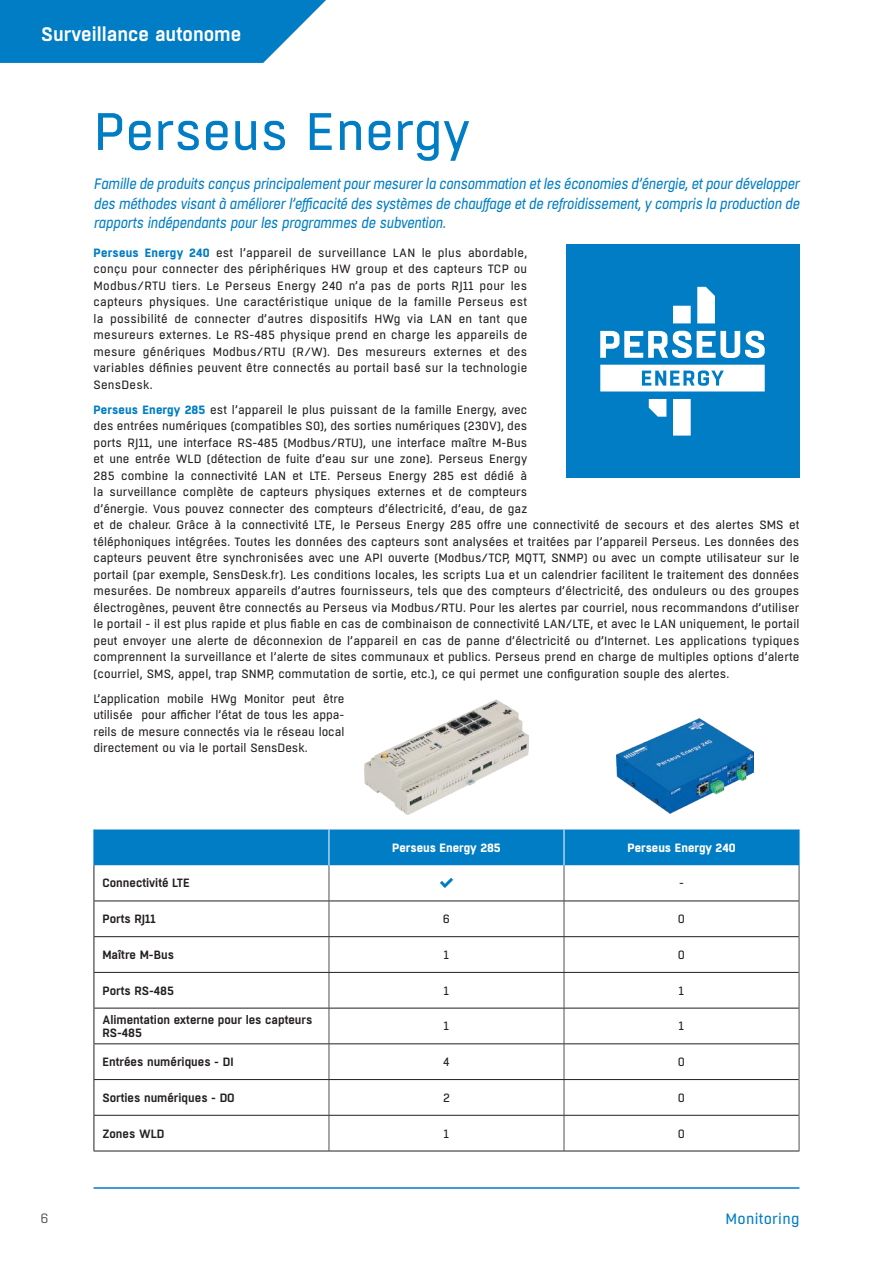
<style>
.page{position:relative;width:893px;height:1263px;background:#fff}
.page>*{position:absolute;margin:0;border:0;box-sizing:border-box;transform-origin:0 0}
.t1{font:52.5px "Boxed";color:#007dc4}
.t2{font:600 19.5px "Boxed";color:#fff}
.t3{font:italic 15px/19.5px "Boxed";letter-spacing:-.02em;color:#007dc4;text-align:justify}
.t4{font:15px "Boxed";letter-spacing:.02em;color:#007dc4}
.t5{font:13.5px "Boxed";color:#535052}
.t6{font:12px/16.5px "Boxed";letter-spacing:.01em;color:#241f1f;text-align:justify}
.t7{font:600 12px/13.5px "Boxed";color:#241f1f}
.t8{font:700 12px "Boxed";color:#fff}
.s1{font-weight:700;color:#007dc4}
</style>
<div class="page">
<div style="left:95px;top:829px;width:704px;height:36px;background:#007dc4"></div>
<hr style="left:329px;top:865px;width:1px;height:35px;background:#535052">
<hr style="left:564px;top:865px;width:1px;height:35px;background:#535052">
<hr style="left:799px;top:865px;width:1px;height:36px;background:#535052">
<hr style="left:329px;top:901px;width:1px;height:35px;background:#535052">
<hr style="left:564px;top:901px;width:1px;height:35px;background:#535052">
<hr style="left:799px;top:901px;width:1px;height:36px;background:#535052">
<hr style="left:329px;top:937px;width:1px;height:35px;background:#535052">
<hr style="left:564px;top:937px;width:1px;height:35px;background:#535052">
<hr style="left:799px;top:937px;width:1px;height:35px;background:#535052">
<hr style="left:329px;top:973px;width:1px;height:35px;background:#535052">
<hr style="left:564px;top:973px;width:1px;height:35px;background:#535052">
<hr style="left:799px;top:972px;width:1px;height:36px;background:#535052">
<hr style="left:329px;top:1008px;width:1px;height:35px;background:#535052">
<hr style="left:564px;top:1008px;width:1px;height:35px;background:#535052">
<hr style="left:799px;top:1008px;width:1px;height:36px;background:#535052">
<hr style="left:329px;top:1044px;width:1px;height:35px;background:#535052">
<hr style="left:564px;top:1044px;width:1px;height:35px;background:#535052">
<hr style="left:799px;top:1044px;width:1px;height:35px;background:#535052">
<hr style="left:329px;top:1080px;width:1px;height:35px;background:#535052">
<hr style="left:564px;top:1080px;width:1px;height:35px;background:#535052">
<hr style="left:799px;top:1079px;width:1px;height:36px;background:#535052">
<hr style="left:329px;top:1116px;width:1px;height:34px;background:#535052">
<hr style="left:564px;top:1116px;width:1px;height:34px;background:#535052">
<hr style="left:799px;top:1115px;width:1px;height:35px;background:#535052">
<hr style="left:94px;top:865px;width:1px;height:35px;background:#241f1f">
<hr style="left:94px;top:900px;width:235px;height:1px;background:#241f1f">
<hr style="left:94px;top:901px;width:1px;height:35px;background:#241f1f">
<hr style="left:329px;top:900px;width:235px;height:1px;background:#241f1f">
<hr style="left:564px;top:900px;width:235px;height:1px;background:#241f1f">
<hr style="left:94px;top:936px;width:235px;height:1px;background:#241f1f">
<hr style="left:94px;top:937px;width:1px;height:35px;background:#241f1f">
<hr style="left:329px;top:936px;width:235px;height:1px;background:#241f1f">
<hr style="left:564px;top:936px;width:235px;height:1px;background:#241f1f">
<hr style="left:94px;top:972px;width:235px;height:1px;background:#241f1f">
<hr style="left:94px;top:973px;width:1px;height:35px;background:#241f1f">
<hr style="left:329px;top:972px;width:235px;height:1px;background:#241f1f">
<hr style="left:564px;top:972px;width:235px;height:1px;background:#241f1f">
<hr style="left:94px;top:1008px;width:235px;height:1px;background:#241f1f">
<hr style="left:94px;top:1008px;width:1px;height:35px;background:#241f1f">
<hr style="left:329px;top:1008px;width:235px;height:1px;background:#241f1f">
<hr style="left:564px;top:1008px;width:235px;height:1px;background:#241f1f">
<hr style="left:94px;top:1043px;width:235px;height:1px;background:#241f1f">
<hr style="left:94px;top:1044px;width:1px;height:35px;background:#241f1f">
<hr style="left:329px;top:1043px;width:235px;height:1px;background:#241f1f">
<hr style="left:564px;top:1043px;width:235px;height:1px;background:#241f1f">
<hr style="left:94px;top:1079px;width:235px;height:1px;background:#241f1f">
<hr style="left:94px;top:1080px;width:1px;height:35px;background:#241f1f">
<hr style="left:329px;top:1079px;width:235px;height:1px;background:#241f1f">
<hr style="left:564px;top:1079px;width:235px;height:1px;background:#241f1f">
<hr style="left:94px;top:1115px;width:235px;height:1px;background:#241f1f">
<hr style="left:94px;top:1116px;width:1px;height:34px;background:#241f1f">
<hr style="left:329px;top:1115px;width:235px;height:1px;background:#241f1f">
<hr style="left:564px;top:1115px;width:235px;height:1px;background:#241f1f">
<hr style="left:94px;top:1150px;width:235px;height:1px;background:#241f1f">
<hr style="left:329px;top:1150px;width:235px;height:1px;background:#241f1f">
<hr style="left:564px;top:1150px;width:235px;height:1px;background:#241f1f">
<hr style="left:329px;top:829px;width:1px;height:36px;background:#fff">
<hr style="left:94px;top:829px;width:1px;height:36px;background:#007dc4">
<hr style="left:564px;top:829px;width:1px;height:36px;background:#fff">
<hr style="left:799px;top:829px;width:1px;height:36px;background:#007dc4">
<svg style="left:440px;top:878px;width:13px;height:10px"></svg>
<img style="left:617px;top:719px;width:137px;height:95px">
<img style="left:365px;top:699px;width:163px;height:115px">
<hr style="left:94px;top:1187px;width:705px;height:2px;background:#007dc4">
<div style="left:566px;top:244px;width:233px;height:234px;background:#007dc4"></div>
<svg style="left:600px;top:287px;width:165px;height:149px"></svg>
<svg style="left:0;top:0;width:326px;height:63px;background:#1889c9"></svg>
<h2 class="t2" style="left:41px;top:22px;width:202px">Surveillance autonome</h2>
<h1 class="t1" style="left:94px;top:98px;width:378px">Perseus Energy</h1>
<p class="t3" style="left:94px;top:175px;width:707px">Famille de produits conçus principalement pour mesurer la consommation et les économies d’énergie, et pour développer des méthodes visant à améliorer l’efficacité des systèmes de chauffage et de refroidissement, y compris la production de rapports indépendants pour les programmes de subvention.</p>
<p class="t6" style="left:94px;top:245px;width:435px"><span class="s1">Perseus Energy 240</span> est l’appareil de surveillance LAN le plus abordable, conçu pour connecter des périphériques HW group et des capteurs TCP ou Modbus/RTU tiers. Le Perseus Energy 240 n’a pas de ports RJ11 pour les capteurs physiques. Une caractéristique unique de la famille Perseus est la possibilité de connecter d’autres dispositifs HWg via LAN en tant que mesureurs externes. Le RS-485 physique prend en charge les appareils de mesure génériques Modbus/RTU (R/W). Des mesureurs externes et des variables définies peuvent être connectés au portail basé sur la technologie SensDesk.</p>
<p class="t6" style="left:94px;top:402px;width:707px;text-align:left"><span class="s1">Perseus Energy 285</span> est l’appareil le plus puissant de la famille Energy, avec<br>des entrées numériques (compatibles S0), des sorties numériques (230V), des<br>ports RJ11, une interface RS-485 (Modbus/RTU), une interface maître M-Bus<br>et une entrée WLD (détection de fuite d’eau sur une zone). Perseus Energy<br>285 combine la connectivité LAN et LTE. Perseus Energy 285 est dédié à<br>la surveillance complète de capteurs physiques externes et de compteurs<br>d’énergie. Vous pouvez connecter des compteurs d’électricité, d’eau, de gaz<br>et de chaleur. Grâce à la connectivité LTE, le Perseus Energy 285 offre une connectivité de secours et des alertes SMS et téléphoniques intégrées. Toutes les données des capteurs sont analysées et traitées par l’appareil Perseus. Les données des capteurs peuvent être synchronisées avec une API ouverte (Modbus/TCP, MQTT, SNMP) ou avec un compte utilisateur sur le portail (par exemple, SensDesk.fr). Les conditions locales, les scripts Lua et un calendrier facilitent le traitement des données mesurées. De nombreux appareils d’autres fournisseurs, tels que des compteurs d’électricité, des onduleurs ou des groupes électrogènes, peuvent être connectés au Perseus via Modbus/RTU. Pour les alertes par courriel, nous recommandons d’utiliser le portail - il est plus rapide et plus fiable en cas de combinaison de connectivité LAN/LTE, et avec le LAN uniquement, le portail peut envoyer une alerte de déconnexion de l’appareil en cas de panne d’électricité ou d’Internet. Les applications typiques comprennent la surveillance et l’alerte de sites communaux et publics. Perseus prend en charge de multiples options d’alerte (courriel, SMS, appel, trap SNMP, commutation de sortie, etc.), ce qui permet une configuration souple des alertes.</p>
<p class="t6" style="left:94px;top:691px;width:252px">L’application mobile HWg Monitor peut être utilisée pour afficher l’état de tous les appa&shy;reils de mesure connectés via le réseau local directement ou via le portail SensDesk.</p>
<p class="t8" style="left:392px;top:840px;width:110px">Perseus Energy 285</p>
<p class="t8" style="left:627px;top:840px;width:110px">Perseus Energy 240</p>
<p class="t5" style="left:40px;top:1209px;width:10px">6</p>
<p class="t7" style="left:102px;top:877px;width:89px">Connectivité LTE</p>
<p class="t6" style="left:679px;top:875px;width:6px">-</p>
<p class="t7" style="left:102px;top:913px;width:55px">Ports RJ11</p>
<p class="t6" style="left:443px;top:911px;width:9px">6</p>
<p class="t6" style="left:678px;top:911px;width:9px">0</p>
<p class="t7" style="left:102px;top:948px;width:73px">Maître M-Bus</p>
<p class="t6" style="left:444px;top:947px;width:7px">1</p>
<p class="t6" style="left:678px;top:947px;width:9px">0</p>
<p class="t7" style="left:102px;top:984px;width:73px">Ports RS-485</p>
<p class="t6" style="left:444px;top:982px;width:7px">1</p>
<p class="t6" style="left:679px;top:982px;width:7px">1</p>
<p class="t7" style="left:102px;top:1013px;width:212px">Alimentation externe pour les capteurs<br>RS-485</p>
<p class="t6" style="left:444px;top:1018px;width:7px">1</p>
<p class="t6" style="left:679px;top:1018px;width:7px">1</p>
<p class="t7" style="left:102px;top:1056px;width:133px">Entrées numériques - DI</p>
<p class="t6" style="left:443px;top:1054px;width:8px">4</p>
<p class="t6" style="left:678px;top:1054px;width:9px">0</p>
<p class="t7" style="left:102px;top:1091px;width:134px">Sorties numériques - DO</p>
<p class="t6" style="left:443px;top:1090px;width:8px">2</p>
<p class="t6" style="left:678px;top:1090px;width:9px">0</p>
<p class="t7" style="left:102px;top:1127px;width:64px">Zones WLD</p>
<p class="t6" style="left:444px;top:1125px;width:7px">1</p>
<p class="t6" style="left:678px;top:1125px;width:9px">0</p>
<p class="t4" style="left:725px;top:1209px;width:75px">Monitoring</p>
</div>
